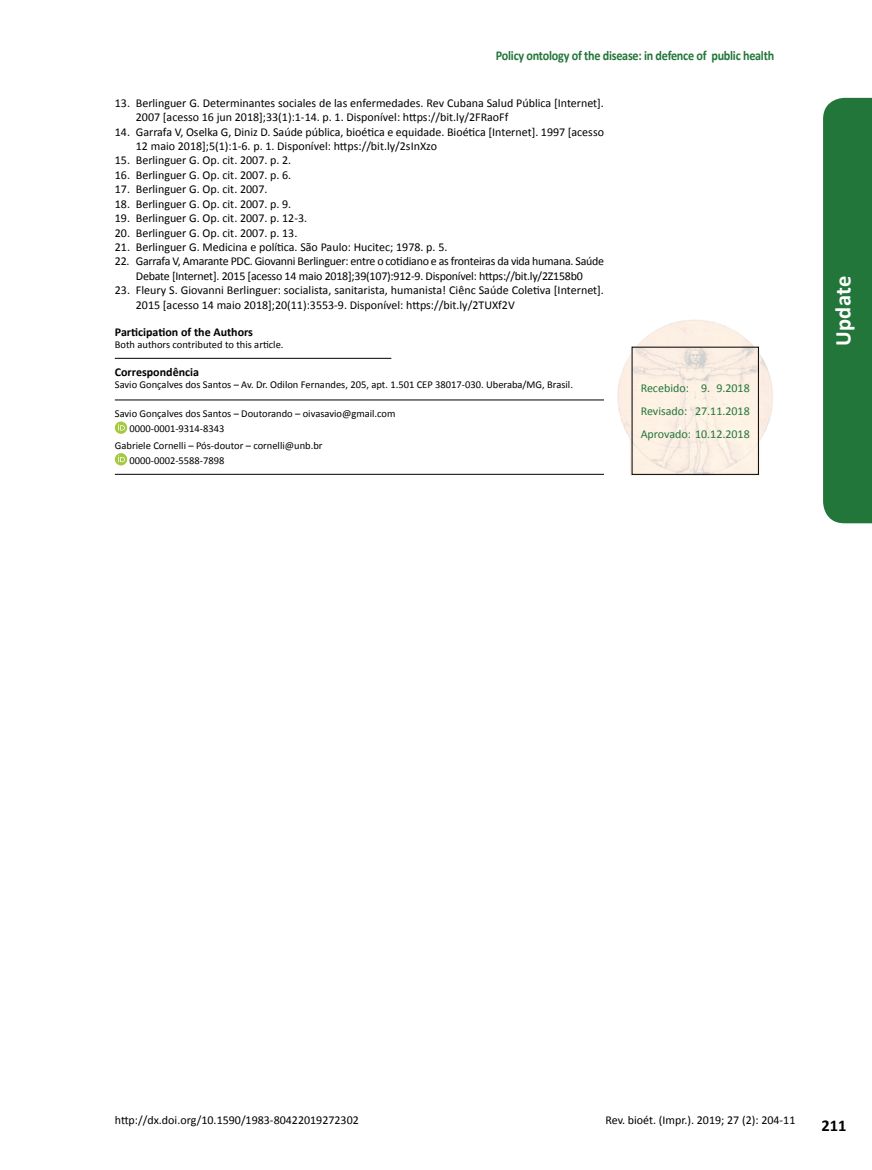
<style>
.page{position:relative;width:872px;height:1170px;background:#fff}
.page>*{position:absolute;margin:0;border:0;box-sizing:border-box;transform-origin:0 0}
.t1{font:700 22.5px "Calibri";letter-spacing:.02em;color:#fff}
.t2{font:700 16.5px "Calibri";color:#000}
.t3{font:700 13.5px "Calibri";letter-spacing:-.02em;color:#237639;scale:.9 1}
.t4{font:12px/14.4px "Calibri";color:#000}
.t5{font:12px/14.4px "Calibri";letter-spacing:-.02em;color:#000;text-align:center}
.t6{font:12px/23px "Calibri";color:#237639;text-align:justify}
.t7{font:700 12px "Calibri";color:#000}
.t8{font:10.5px/14.7px "Calibri";color:#000}
</style>
<div class="page">
<div style="left:823px;top:98px;width:49px;height:425px;background:#237639"></div>
<hr style="left:115px;top:358px;width:276px;height:1px;background:#000">
<hr style="left:115px;top:399px;width:489px;height:1px;background:#000">
<hr style="left:115px;top:474px;width:489px;height:1px;background:#000">
<svg style="left:115px;top:421px;width:12px;height:13px"></svg>
<svg style="left:118px;top:424px;width:7px;height:6px"></svg>
<div style="left:115px;top:453px;width:12px;height:12px;background:#a4c83f;border-radius:50%"></div>
<svg style="left:118px;top:455px;width:7px;height:7px"></svg>
<img style="left:617px;top:320px;width:156px;height:155px">
<p class="t3" style="left:496px;top:47px;width:311px">Policy ontology of the disease: in defence of public health</p>
<p class="t4" style="left:136px;top:96px;width:469px;text-indent:-21px">13. Berlinguer G. Determinantes sociales de las enfermedades. Rev Cubana Salud Pública [Internet].<br>2007 [acesso 16 jun 2018];33(1):1-14. p. 1. Disponível: https://bit.ly/2FRaoFf</p>
<p class="t4" style="left:136px;top:124px;width:469px;text-indent:-21px">14. Garrafa V, Oselka G, Diniz D. Saúde pública, bioética e equidade. Bioética [Internet]. 1997 [acesso<br>12 maio 2018];5(1):1-6. p. 1. Disponível: https://bit.ly/2sInXzo</p>
<p class="t4" style="left:115px;top:153px;width:178px">15. Berlinguer G. Op. cit. 2007. p. 2.</p>
<p class="t4" style="left:115px;top:168px;width:178px">16. Berlinguer G. Op. cit. 2007. p. 6.</p>
<p class="t4" style="left:115px;top:182px;width:154px">17. Berlinguer G. Op. cit. 2007.</p>
<p class="t4" style="left:115px;top:196px;width:178px">18. Berlinguer G. Op. cit. 2007. p. 9.</p>
<p class="t4" style="left:115px;top:211px;width:194px">19. Berlinguer G. Op. cit. 2007. p. 12-3.</p>
<p class="t4" style="left:115px;top:225px;width:184px">20. Berlinguer G. Op. cit. 2007. p. 13.</p>
<p class="t4" style="left:115px;top:240px;width:334px">21. Berlinguer G. Medicina e política. São Paulo: Hucitec; 1978. p. 5.</p>
<p class="t5" style="left:115px;top:254px;width:491px">22. Garrafa V, Amarante PDC. Giovanni Berlinguer: entre o cotidiano e as fronteiras da vida humana. Saúde<br>Debate [Internet]. 2015 [acesso 14 maio 2018];39(107):912-9. Disponível: https://bit.ly/2Z158b0</p>
<p class="t4" style="left:136px;top:283px;width:469px;text-indent:-21px">23. Fleury S. Giovanni Berlinguer: socialista, sanitarista, humanista! Ciênc Saúde Coletiva [Internet].<br>2015 [acesso 14 maio 2018];20(11):3553-9. Disponível: https://bit.ly/2TUXf2V</p>
<p class="t7" style="left:115px;top:324px;width:140px">Participation of the Authors</p>
<p class="t8" style="left:115px;top:337px;width:170px">Both authors contributed to this article.</p>
<p class="t7" style="left:115px;top:364px;width:86px">Correspondência</p>
<p class="t8" style="left:115px;top:377px;width:459px">Savio Gonçalves dos Santos – Av. Dr. Odilon Fernandes, 205, apt. 1.501 CEP 38017-030. Uberaba/MG, Brasil.</p>
<p class="t8" style="left:130px;top:406px;width:267px;text-indent:-15px">Savio Gonçalves dos Santos – Doutorando – oivasavio@gmail.com<br>0000-0001-9314-8343</p>
<p class="t8" style="left:130px;top:438px;width:195px;text-indent:-15px">Gabriele Cornelli – Pós-doutor – cornelli@unb.br<br>0000-0002-5588-7898</p>
<p class="t6" style="left:640px;top:377px;width:111px">Recebido: 9. 9.2018<br>Revisado: 27.11.2018<br>Aprovado: 10.12.2018</p>
<h1 class="t1" style="left:828px;top:346px;width:72px;rotate:-90deg">Update</h1>
<p class="t4" style="left:115px;top:1113px;width:245px">http://dx.doi.org/10.1590/1983-80422019272302</p>
<p class="t4" style="left:605px;top:1113px;width:191px">Rev. bioét. (Impr.). 2019; 27 (2): 204-11</p>
<h2 class="t2" style="left:821px;top:1115px;width:27px">211</h2>
</div>
